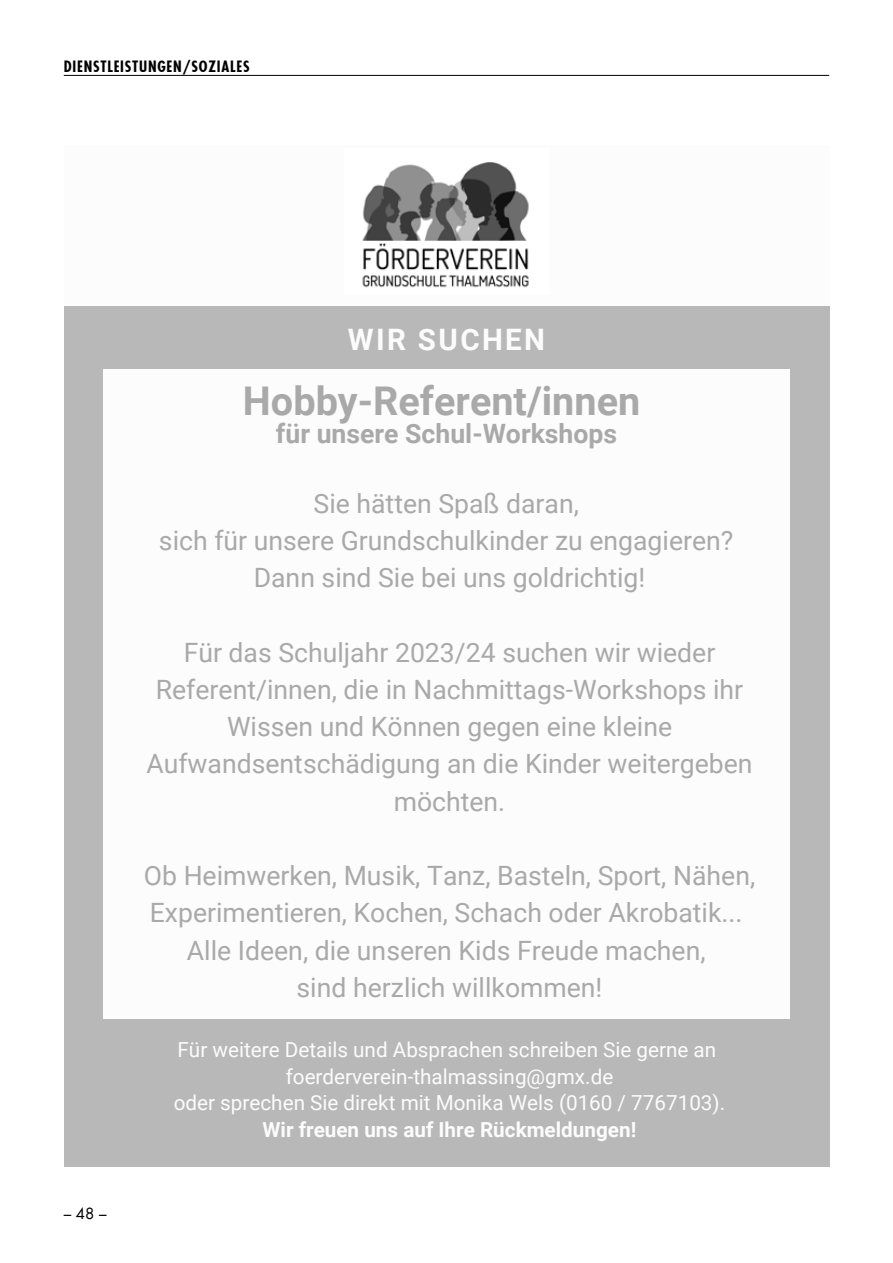
<style>
.page{position:relative;width:893px;height:1263px;background:#fff}
.page>*{position:absolute;margin:0;border:0;box-sizing:border-box;transform-origin:0 0}
.t1{font:700 39.6px "Roboto";color:#a9a9a9}
.t2{font:700 29.55px "Roboto";letter-spacing:.08em;color:#fcfcfc}
.t3{font:26.55px/37.2px "Roboto";color:#a9a9a9;text-align:center}
.t4{font:700 26.55px "Roboto";color:#a9a9a9}
.t5{font:20.7px/26.5px "Roboto";color:#fcfcfc;text-align:center}
.t6{font:700 20.7px "Roboto";color:#fcfcfc}
.t7{font:700 condensed 15px "Futura";letter-spacing:.05em;color:#000}
.t8{font:15px "Futura";color:#000}
</style>
<div class="page">
<hr style="left:64px;top:75px;width:765px;height:1px;background:#000">
<div style="left:64px;top:306px;width:765px;height:860px;background:#b8b8b8"></div>
<img style="left:362px;top:162px;width:167px;height:126px">
<div style="left:103px;top:370px;width:687px;height:649px;background:#fcfcfc"></div>
<p class="t7" style="left:64px;top:57px;width:187px">DIENSTLEISTUNGEN/SOZIALES</p>
<p class="t2" style="left:348px;top:319px;width:199px">WIR SUCHEN</p>
<h1 class="t1" style="left:243px;top:373px;width:399px">Hobby-Referent/innen</h1>
<p class="t4" style="left:276px;top:415px;width:343px">für unsere Schul-Workshops</p>
<p class="t3" style="left:159px;top:484px;width:576px">Sie hätten Spaß daran,<br>sich für unsere Grundschulkinder zu engagieren?<br>Dann sind Sie bei uns goldrichtig!</p>
<p class="t3" style="left:146px;top:633px;width:608px">Für das Schuljahr 2023/24 suchen wir wieder Referent/innen, die in Nachmittags-Workshops ihr Wissen und Können gegen eine kleine Aufwandsentschädigung an die Kinder weitergeben möchten.</p>
<p class="t3" style="left:144px;top:856px;width:613px">Ob Heimwerken, Musik, Tanz, Basteln, Sport, Nähen, Experimentieren, Kochen, Schach oder Akrobatik...<br>Alle Ideen, die unseren Kids Freude machen,<br>sind herzlich willkommen!</p>
<p class="t8" style="left:64px;top:1204px;width:44px">– 48 –</p>
<p class="t5" style="left:174px;top:1036px;width:553px">Für weitere Details und Absprachen schreiben Sie gerne an foerderverein-thalmassing@gmx.de<br>oder sprechen Sie direkt mit Monika Wels (0160 / 7767103).</p>
<p class="t6" style="left:262px;top:1115px;width:375px">Wir freuen uns auf Ihre Rückmeldungen!</p>
</div>
